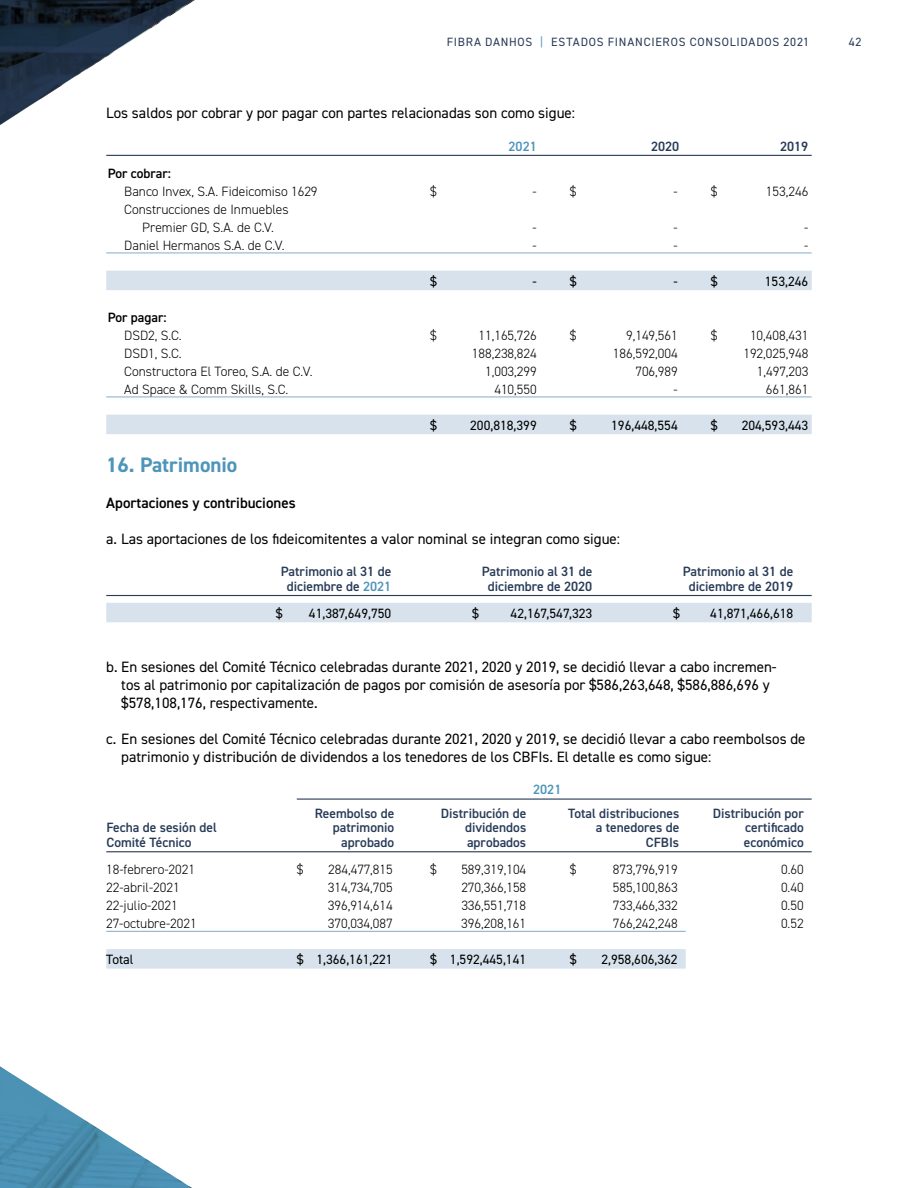
<style>
.page{position:relative;width:918px;height:1188px;background:#fff}
.page>*{position:absolute;margin:0;border:0;box-sizing:border-box;transform-origin:0 0}
.t1{font:700 21px "DIN2014";color:#4e95ba}
.t2{font:15px/18px "DIN2014";color:#000}
.t3{font:600 15px "DIN2014";color:#000}
.t4{font:300 13.5px/18px "DIN2014";color:#000;text-align:center}
.t5{font:600 13.5px "DIN2014";color:#283b57}
.t6{font:13.5px "DIN2014";color:#000}
.t7{font:600 13.5px "DIN2014";color:#000}
.t8{font:600 13.5px "DIN2014";color:#4e95ba}
.t9{font:12px "DIN2014";letter-spacing:.065em;color:#283b57}
.s1{color:#4e95ba}
</style>
<div class="page">
<svg style="left:0;top:0;width:195px;height:125px"></svg>
<svg style="left:0;top:1066px;width:192px;height:122px"></svg>
<hr style="left:106px;top:155px;width:706px;height:1px;background:#283b57">
<hr style="left:106px;top:253px;width:706px;height:1px;background:#83adcb">
<div style="left:106px;top:271px;width:706px;height:19px;background:#d7e2ec"></div>
<hr style="left:106px;top:397px;width:706px;height:1px;background:#83adcb">
<div style="left:106px;top:415px;width:706px;height:19px;background:#d7e2ec"></div>
<hr style="left:106px;top:595px;width:706px;height:1px;background:#283b57">
<div style="left:106px;top:603px;width:706px;height:19px;background:#d7e2ec"></div>
<hr style="left:297px;top:799px;width:515px;height:1px;background:#283b57">
<hr style="left:106px;top:851px;width:706px;height:1px;background:#283b57">
<hr style="left:106px;top:931px;width:580px;height:1px;background:#83adcb">
<div style="left:106px;top:949px;width:580px;height:20px;background:#d7e2ec"></div>
<p class="t9" style="left:447px;top:35px;width:364px">FIBRA DANHOS <span class="s1">|</span> ESTADOS FINANCIEROS CONSOLIDADOS 2021</p>
<p class="t9" style="left:849px;top:35px;width:14px">42</p>
<p class="t2" style="left:106px;top:104px;width:470px">Los saldos por cobrar y por pagar con partes relacionadas son como sigue:</p>
<p class="t8" style="left:509px;top:137px;width:30px">2021</p>
<p class="t5" style="left:651px;top:137px;width:30px">2020</p>
<p class="t5" style="left:780px;top:137px;width:30px">2019</p>
<p class="t7" style="left:108px;top:164px;width:65px">Por cobrar:</p>
<p class="t4" style="left:124px;top:182px;width:195px">Banco Invex, S.A. Fideicomiso 1629</p>
<p class="t4" style="left:430px;top:182px;width:8px">$</p>
<p class="t4" style="left:533px;top:182px;width:6px">-</p>
<p class="t4" style="left:570px;top:182px;width:8px">$</p>
<p class="t4" style="left:674px;top:182px;width:6px">-</p>
<p class="t4" style="left:711px;top:182px;width:8px">$</p>
<p class="t4" style="left:766px;top:182px;width:44px">153,246</p>
<p class="t4" style="left:124px;top:200px;width:166px">Construcciones de Inmuebles<br>Premier GD, S.A. de C.V.</p>
<p class="t4" style="left:533px;top:218px;width:6px">-</p>
<p class="t4" style="left:674px;top:218px;width:6px">-</p>
<p class="t4" style="left:804px;top:218px;width:6px">-</p>
<p class="t4" style="left:124px;top:236px;width:162px">Daniel Hermanos S.A. de C.V.</p>
<p class="t4" style="left:533px;top:236px;width:6px">-</p>
<p class="t4" style="left:674px;top:236px;width:6px">-</p>
<p class="t4" style="left:804px;top:236px;width:6px">-</p>
<p class="t6" style="left:430px;top:272px;width:8px">$</p>
<p class="t6" style="left:532px;top:272px;width:6px">-</p>
<p class="t6" style="left:570px;top:272px;width:8px">$</p>
<p class="t6" style="left:673px;top:272px;width:6px">-</p>
<p class="t6" style="left:711px;top:272px;width:8px">$</p>
<p class="t6" style="left:765px;top:272px;width:45px">153,246</p>
<p class="t7" style="left:108px;top:308px;width:60px">Por pagar:</p>
<p class="t4" style="left:124px;top:326px;width:59px">DSD2, S.C.</p>
<p class="t4" style="left:430px;top:326px;width:8px">$</p>
<p class="t4" style="left:479px;top:326px;width:60px">11,165,726</p>
<p class="t4" style="left:570px;top:326px;width:8px">$</p>
<p class="t4" style="left:626px;top:326px;width:53px">9,149,561</p>
<p class="t4" style="left:711px;top:326px;width:8px">$</p>
<p class="t4" style="left:750px;top:326px;width:60px">10,408,431</p>
<p class="t4" style="left:124px;top:344px;width:59px">DSD1, S.C.</p>
<p class="t4" style="left:472px;top:344px;width:66px">188,238,824</p>
<p class="t4" style="left:613px;top:344px;width:66px">186,592,004</p>
<p class="t4" style="left:743px;top:344px;width:66px">192,025,948</p>
<p class="t4" style="left:124px;top:362px;width:190px">Constructora El Toreo, S.A. de C.V.</p>
<p class="t4" style="left:485px;top:362px;width:53px">1,003,299</p>
<p class="t4" style="left:635px;top:362px;width:44px">706,989</p>
<p class="t4" style="left:757px;top:362px;width:53px">1,497,203</p>
<p class="t4" style="left:124px;top:380px;width:166px">Ad Space &amp; Comm Skills, S.C.</p>
<p class="t4" style="left:494px;top:380px;width:44px">410,550</p>
<p class="t4" style="left:674px;top:380px;width:6px">-</p>
<p class="t4" style="left:766px;top:380px;width:44px">661,861</p>
<p class="t6" style="left:430px;top:416px;width:8px">$</p>
<p class="t6" style="left:470px;top:416px;width:68px">200,818,399</p>
<p class="t6" style="left:570px;top:416px;width:8px">$</p>
<p class="t6" style="left:611px;top:416px;width:68px">196,448,554</p>
<p class="t6" style="left:711px;top:416px;width:8px">$</p>
<p class="t6" style="left:742px;top:416px;width:68px">204,593,443</p>
<h1 class="t1" style="left:106px;top:450px;width:133px">16. Patrimonio</h1>
<p class="t3" style="left:106px;top:492px;width:191px">Aportaciones y contribuciones</p>
<p class="t2" style="left:106px;top:529px;width:515px">a. Las aportaciones de los fideicomitentes a valor nominal se integran como sigue:</p>
<p class="t5" style="left:281px;top:563px;width:112px">Patrimonio al 31 de</p>
<p class="t5" style="left:482px;top:563px;width:112px">Patrimonio al 31 de</p>
<p class="t5" style="left:683px;top:563px;width:112px">Patrimonio al 31 de</p>
<p class="t5" style="left:287px;top:577px;width:106px">diciembre de <span class="s1">2021</span></p>
<p class="t5" style="left:488px;top:577px;width:106px">diciembre de 2020</p>
<p class="t5" style="left:689px;top:577px;width:106px">diciembre de 2019</p>
<p class="t6" style="left:276px;top:605px;width:8px">$</p>
<p class="t6" style="left:309px;top:605px;width:84px">41,387,649,750</p>
<p class="t6" style="left:472px;top:605px;width:8px">$</p>
<p class="t6" style="left:511px;top:605px;width:83px">42,167,547,323</p>
<p class="t6" style="left:673px;top:605px;width:8px">$</p>
<p class="t6" style="left:710px;top:605px;width:84px">41,871,466,618</p>
<p class="t2" style="left:121px;top:657px;width:657px;text-indent:-15px">b. En sesiones del Comité Técnico celebradas durante 2021, 2020 y 2019, se decidió llevar a cabo incremen&shy;tos al patrimonio por capitalización de pagos por comisión de asesoría por $586,263,648, $586,886,696 y $578,108,176, respectivamente.</p>
<p class="t2" style="left:121px;top:729px;width:686px;text-indent:-15px">c. En sesiones del Comité Técnico celebradas durante 2021, 2020 y 2019, se decidió llevar a cabo reembolsos de patrimonio y distribución de dividendos a los tenedores de los CBFIs. El detalle es como sigue:</p>
<p class="t8" style="left:533px;top:781px;width:30px">2021</p>
<p class="t5" style="left:315px;top:804px;width:81px">Reembolso de</p>
<p class="t5" style="left:441px;top:804px;width:87px">Distribución de</p>
<p class="t5" style="left:568px;top:804px;width:113px">Total distribuciones</p>
<p class="t5" style="left:713px;top:804px;width:92px">Distribución por</p>
<p class="t5" style="left:106px;top:819px;width:112px">Fecha de sesión del</p>
<p class="t5" style="left:333px;top:819px;width:63px">patrimonio</p>
<p class="t5" style="left:465px;top:819px;width:63px">dividendos</p>
<p class="t5" style="left:596px;top:819px;width:85px">a tenedores de</p>
<p class="t5" style="left:745px;top:819px;width:60px">certificado</p>
<p class="t5" style="left:106px;top:833px;width:87px">Comité Técnico</p>
<p class="t5" style="left:341px;top:833px;width:54px">aprobado</p>
<p class="t5" style="left:467px;top:833px;width:61px">aprobados</p>
<p class="t5" style="left:646px;top:833px;width:35px">CFBIs</p>
<p class="t5" style="left:744px;top:833px;width:61px">económico</p>
<p class="t4" style="left:106px;top:860px;width:90px">18-febrero-2021</p>
<p class="t4" style="left:297px;top:860px;width:8px">$</p>
<p class="t4" style="left:328px;top:860px;width:66px">284,477,815</p>
<p class="t4" style="left:430px;top:860px;width:8px">$</p>
<p class="t4" style="left:461px;top:860px;width:66px">589,319,104</p>
<p class="t4" style="left:570px;top:860px;width:8px">$</p>
<p class="t4" style="left:613px;top:860px;width:66px">873,796,919</p>
<p class="t4" style="left:781px;top:860px;width:24px">0.60</p>
<p class="t4" style="left:106px;top:878px;width:75px">22-abril-2021</p>
<p class="t4" style="left:328px;top:878px;width:66px">314,734,705</p>
<p class="t4" style="left:461px;top:878px;width:66px">270,366,158</p>
<p class="t4" style="left:613px;top:878px;width:66px">585,100,863</p>
<p class="t4" style="left:781px;top:878px;width:24px">0.40</p>
<p class="t4" style="left:106px;top:896px;width:73px">22-julio-2021</p>
<p class="t4" style="left:328px;top:896px;width:66px">396,914,614</p>
<p class="t4" style="left:461px;top:896px;width:66px">336,551,718</p>
<p class="t4" style="left:613px;top:896px;width:66px">733,466,332</p>
<p class="t4" style="left:781px;top:896px;width:24px">0.50</p>
<p class="t4" style="left:106px;top:914px;width:92px">27-octubre-2021</p>
<p class="t4" style="left:328px;top:914px;width:66px">370,034,087</p>
<p class="t4" style="left:461px;top:914px;width:66px">396,208,161</p>
<p class="t4" style="left:613px;top:914px;width:66px">766,242,248</p>
<p class="t4" style="left:781px;top:914px;width:24px">0.52</p>
<p class="t6" style="left:106px;top:951px;width:29px">Total</p>
<p class="t6" style="left:297px;top:951px;width:97px">$ 1,366,161,221</p>
<p class="t6" style="left:430px;top:951px;width:97px">$ 1,592,445,141</p>
<p class="t6" style="left:570px;top:951px;width:8px">$</p>
<p class="t6" style="left:601px;top:951px;width:78px">2,958,606,362</p>
</div>
